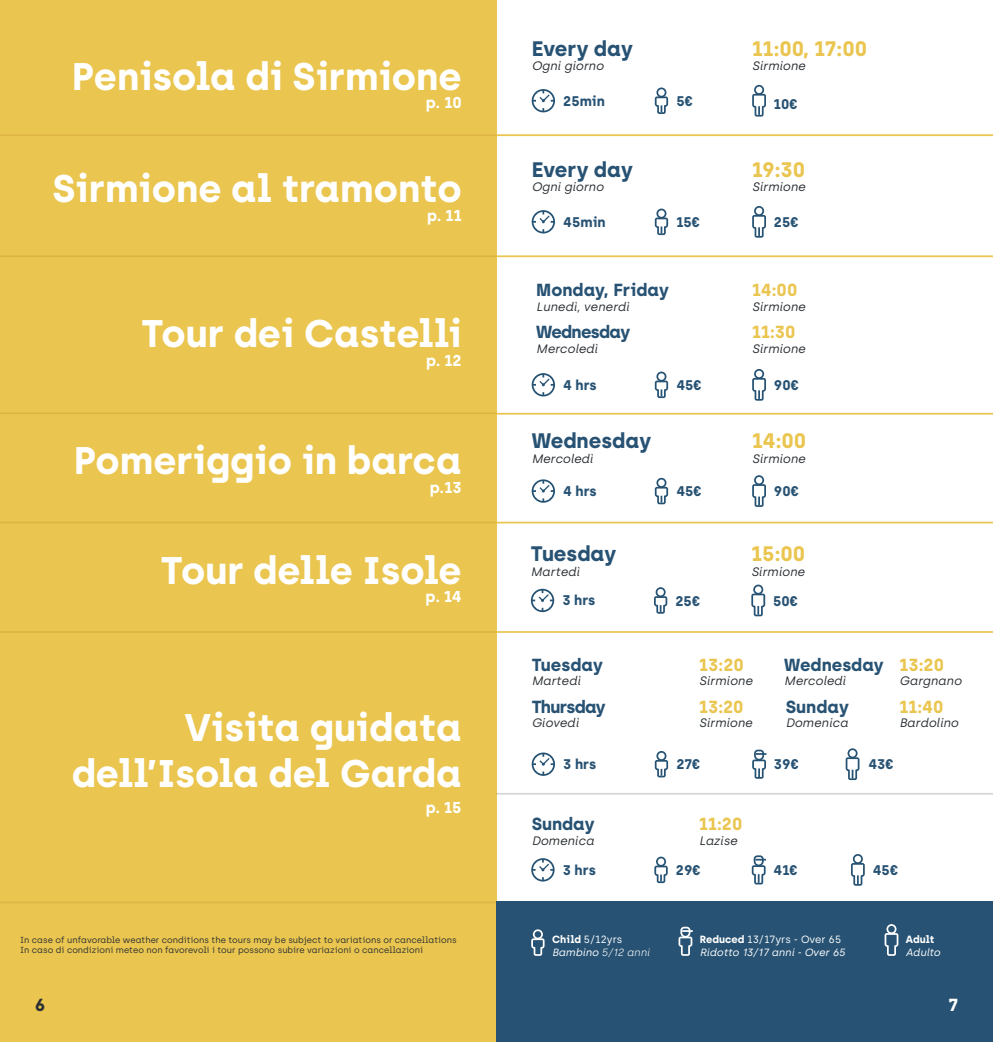
<style>
.page{position:relative;width:993px;height:1042px;background:#fff}
.page>*{position:absolute;margin:0;border:0;box-sizing:border-box;transform-origin:0 0}
.t1{font:700 38.5px/46.2px "Archia";color:#fff;text-align:right}
.t2{font:700 21px "Archia";color:#275273}
.t3{font:700 21px "Archia";color:#eac54f}
.t4{font:700 17.5px "Archia";color:#275273}
.t5{font:700 17.5px "Archia";color:#eac54f}
.t6{font:700 17.5px "Archia";letter-spacing:-.04em;color:#275273}
.t7{font:700 17.5px "Archia";color:#2a2f33}
.t8{font:700 17.5px "Archia";color:#fff}
.t9{font:700 15.75px "Archia";color:#fff}
.t10{font:700 14px "Archia";color:#275273}
.t11{font:italic 12.25px "Silka";color:#2a2f33}
.t12{font:10.5px "Archia";color:#fff}
.t13{font:italic 10.5px "Silka";color:#fff}
.t14{font:italic 300 10.5px "Silka";color:#fff}
.t15{font:700 10.5px "Archia";letter-spacing:-.005em;color:#fff}
.t16{font:8.75px/10.5px "Archia";color:#2a2f33}
.s1{font-weight:700}
.s2{font-weight:400}
</style>
<div class="page">
<div style="left:0;top:0;width:496px;height:1042px;background:#eac54f"></div>
<hr style="left:0;top:134px;width:496px;height:2px;background:#deb545">
<hr style="left:0;top:522px;width:496px;height:1px;background:#deb545">
<hr style="left:0;top:631px;width:496px;height:2px;background:#deb545">
<hr style="left:0;top:901px;width:496px;height:2px;background:#deb545">
<hr style="left:0;top:412px;width:496px;height:2px;background:#deb545">
<hr style="left:0;top:255px;width:496px;height:2px;background:#deb545">
<div style="left:496px;top:901px;width:496px;height:141px;background:#275273"></div>
<svg style="left:531px;top:89px;width:24px;height:23px"></svg>
<svg style="left:654px;top:87px;width:14px;height:27px"></svg>
<svg style="left:752px;top:85px;width:13px;height:32px"></svg>
<svg style="left:531px;top:210px;width:24px;height:23px"></svg>
<svg style="left:654px;top:209px;width:14px;height:26px"></svg>
<svg style="left:752px;top:206px;width:13px;height:32px"></svg>
<svg style="left:531px;top:373px;width:24px;height:23px"></svg>
<svg style="left:654px;top:371px;width:14px;height:27px"></svg>
<svg style="left:752px;top:369px;width:13px;height:32px"></svg>
<svg style="left:530px;top:589px;width:24px;height:23px"></svg>
<svg style="left:654px;top:587px;width:13px;height:27px"></svg>
<svg style="left:751px;top:584px;width:14px;height:32px"></svg>
<svg style="left:531px;top:479px;width:24px;height:24px"></svg>
<svg style="left:654px;top:478px;width:14px;height:26px"></svg>
<svg style="left:752px;top:475px;width:13px;height:32px"></svg>
<hr style="left:496px;top:134px;width:496px;height:2px;background:#eac54f">
<hr style="left:496px;top:631px;width:496px;height:2px;background:#eac54f">
<hr style="left:496px;top:413px;width:496px;height:2px;background:#eac54f">
<hr style="left:496px;top:522px;width:496px;height:1px;background:#eac54f">
<hr style="left:496px;top:255px;width:496px;height:2px;background:#eac54f">
<svg style="left:884px;top:924px;width:14px;height:32px"></svg>
<svg style="left:678px;top:926px;width:14px;height:30px"></svg>
<svg style="left:531px;top:929px;width:13px;height:27px"></svg>
<svg style="left:531px;top:752px;width:24px;height:24px"></svg>
<svg style="left:654px;top:751px;width:14px;height:26px"></svg>
<svg style="left:845px;top:748px;width:14px;height:32px"></svg>
<svg style="left:752px;top:749px;width:14px;height:30px"></svg>
<svg style="left:531px;top:858px;width:23px;height:23px"></svg>
<svg style="left:654px;top:856px;width:13px;height:27px"></svg>
<svg style="left:851px;top:854px;width:13px;height:32px"></svg>
<svg style="left:751px;top:855px;width:14px;height:29px"></svg>
<hr style="left:496px;top:793px;width:496px;height:1px;background:#2a2f33">
<h1 class="t1" style="left:72px;top:52px;width:391px">Penisola di Sirmione</h1>
<p class="t9" style="left:425px;top:93px;width:37px">p. 10</p>
<h1 class="t1" style="left:52px;top:165px;width:410px">Sirmione al tramonto</h1>
<p class="t9" style="left:427px;top:206px;width:36px">p. 11</p>
<h1 class="t1" style="left:141px;top:310px;width:321px">Tour dei Castelli</h1>
<p class="t9" style="left:426px;top:351px;width:37px">p. 12</p>
<h1 class="t1" style="left:74px;top:437px;width:389px">Pomeriggio in barca</h1>
<p class="t9" style="left:429px;top:478px;width:33px">p.13</p>
<h1 class="t1" style="left:161px;top:546px;width:302px">Tour delle Isole</h1>
<p class="t9" style="left:425px;top:587px;width:38px">p. 14</p>
<h1 class="t1" style="left:72px;top:703px;width:391px">Visita guidata dell’Isola del Garda</h1>
<p class="t9" style="left:425px;top:797px;width:37px">p. 15</p>
<p class="t16" style="left:20px;top:934px;width:438px">In case of unfavorable weather conditions the tours may be subject to variations or cancellations<br>In caso di condizioni meteo non favorevoli i tour possono subire variazioni o cancellazioni</p>
<h2 class="t2" style="left:531px;top:35px;width:103px">Every day</h2>
<p class="t11" style="left:531px;top:59px;width:73px">Ogni giorno</p>
<h2 class="t3" style="left:752px;top:35px;width:116px">11:00, 17:00</h2>
<p class="t11" style="left:752px;top:59px;width:55px">Sirmione</p>
<p class="t10" style="left:563px;top:92px;width:43px">25min</p>
<p class="t10" style="left:676px;top:92px;width:18px">5€</p>
<p class="t10" style="left:773px;top:95px;width:25px">10€</p>
<h2 class="t2" style="left:531px;top:156px;width:103px">Every day</h2>
<p class="t11" style="left:531px;top:180px;width:73px">Ogni giorno</p>
<p class="t10" style="left:563px;top:213px;width:44px">45min</p>
<h2 class="t3" style="left:752px;top:156px;width:55px">19:30</h2>
<p class="t11" style="left:752px;top:180px;width:55px">Sirmione</p>
<p class="t10" style="left:676px;top:213px;width:26px">15€</p>
<p class="t10" style="left:773px;top:213px;width:26px">25€</p>
<h3 class="t4" style="left:536px;top:279px;width:134px">Monday, Friday</h3>
<p class="t11" style="left:536px;top:299px;width:94px">Lunedì, venerdì</p>
<h3 class="t6" style="left:536px;top:321px;width:95px">Wednesday</h3>
<p class="t11" style="left:536px;top:341px;width:63px">Mercoledì</p>
<h3 class="t5" style="left:752px;top:279px;width:47px">14:00</h3>
<p class="t11" style="left:752px;top:299px;width:55px">Sirmione</p>
<h3 class="t5" style="left:752px;top:321px;width:45px">11:30</h3>
<p class="t11" style="left:752px;top:341px;width:55px">Sirmione</p>
<p class="t10" style="left:563px;top:376px;width:35px">4 hrs</p>
<p class="t10" style="left:676px;top:376px;width:27px">45€</p>
<p class="t10" style="left:773px;top:376px;width:27px">90€</p>
<h2 class="t2" style="left:531px;top:428px;width:121px">Wednesday</h2>
<p class="t11" style="left:531px;top:451px;width:63px">Mercoledì</p>
<h2 class="t3" style="left:752px;top:428px;width:56px">14:00</h2>
<p class="t11" style="left:752px;top:451px;width:55px">Sirmione</p>
<p class="t10" style="left:563px;top:483px;width:35px">4 hrs</p>
<p class="t10" style="left:676px;top:483px;width:27px">45€</p>
<p class="t10" style="left:773px;top:483px;width:27px">90€</p>
<h2 class="t2" style="left:530px;top:541px;width:87px">Tuesday</h2>
<p class="t11" style="left:530px;top:564px;width:50px">Martedì</p>
<h2 class="t3" style="left:751px;top:541px;width:55px">15:00</h2>
<p class="t11" style="left:751px;top:564px;width:55px">Sirmione</p>
<p class="t10" style="left:562px;top:591px;width:34px">3 hrs</p>
<p class="t10" style="left:675px;top:592px;width:26px">25€</p>
<p class="t10" style="left:772px;top:592px;width:27px">50€</p>
<h3 class="t4" style="left:531px;top:653px;width:73px">Tuesday</h3>
<p class="t11" style="left:531px;top:674px;width:50px">Martedì</p>
<h3 class="t5" style="left:699px;top:653px;width:46px">13:20</h3>
<p class="t11" style="left:699px;top:674px;width:55px">Sirmione</p>
<h3 class="t4" style="left:784px;top:653px;width:101px">Wednesday</h3>
<p class="t11" style="left:784px;top:674px;width:63px">Mercoledì</p>
<h3 class="t5" style="left:899px;top:653px;width:46px">13:20</h3>
<p class="t11" style="left:899px;top:674px;width:64px">Gargnano</p>
<h3 class="t6" style="left:531px;top:695px;width:76px">Thursday</h3>
<p class="t11" style="left:531px;top:716px;width:49px">Giovedì</p>
<h3 class="t5" style="left:699px;top:695px;width:46px">13:20</h3>
<p class="t11" style="left:699px;top:716px;width:55px">Sirmione</p>
<h3 class="t4" style="left:785px;top:695px;width:65px">Sunday</h3>
<p class="t11" style="left:785px;top:716px;width:64px">Domenica</p>
<h3 class="t5" style="left:899px;top:695px;width:46px">11:40</h3>
<p class="t11" style="left:899px;top:716px;width:60px">Bardolino</p>
<p class="t10" style="left:563px;top:756px;width:34px">3 hrs</p>
<p class="t10" style="left:676px;top:756px;width:26px">27€</p>
<p class="t10" style="left:773px;top:756px;width:27px">39€</p>
<p class="t10" style="left:868px;top:756px;width:27px">43€</p>
<h3 class="t4" style="left:531px;top:813px;width:65px">Sunday</h3>
<p class="t11" style="left:531px;top:833px;width:64px">Domenica</p>
<h3 class="t5" style="left:699px;top:813px;width:45px">11:20</h3>
<p class="t11" style="left:699px;top:833px;width:40px">Lazise</p>
<p class="t10" style="left:562px;top:861px;width:34px">3 hrs</p>
<p class="t10" style="left:675px;top:861px;width:27px">29€</p>
<p class="t10" style="left:773px;top:861px;width:26px">41€</p>
<p class="t10" style="left:872px;top:861px;width:27px">45€</p>
<p class="t12" style="left:552px;top:933px;width:72px"><span class="s1">Child</span> 5/12yrs</p>
<p class="t14" style="left:552px;top:946px;width:99px"><span class="s2">Bambino</span> 5/12 anni</p>
<p class="t12" style="left:699px;top:933px;width:143px"><span class="s1">Reduced</span> 13/17yrs - Over 65</p>
<p class="t13" style="left:699px;top:946px;width:147px">Ridotto 13/17 anni - Over 65</p>
<p class="t15" style="left:905px;top:933px;width:30px">Adult</p>
<p class="t13" style="left:905px;top:946px;width:36px">Adulto</p>
<h3 class="t7" style="left:35px;top:994px;width:12px">6</h3>
<h3 class="t8" style="left:948px;top:994px;width:11px">7</h3>
</div>
